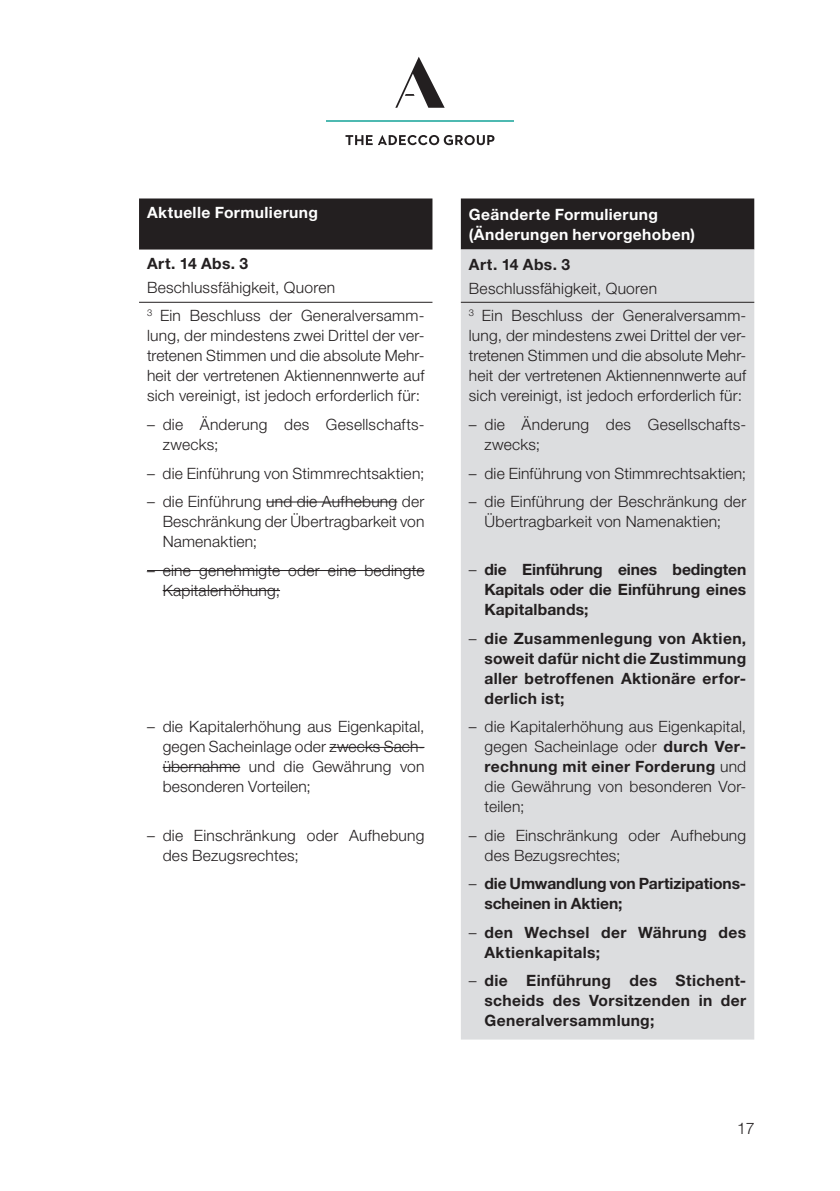
<style>
.page{position:relative;width:840px;height:1191px;background:#fff}
.page>*{position:absolute;margin:0;border:0;box-sizing:border-box;transform-origin:0 0}
.t1{font:300 16px "Helvetica Neue LT Std";color:#231f20}
.Statuten{font:300 15.6px/20px "Helvetica Neue LT Std";letter-spacing:.015em;color:#231f20}
.Statuten-2{font:700 15.6px/20px "Helvetica Neue LT Std";letter-spacing:.02em;color:#231f20;text-align:justify}
.Statuten-3{font:700 15.6px/20px "Helvetica Neue LT Std";letter-spacing:.025em;color:#fff}
.Body{font:300 15.6px "Helvetica Neue LT Std";letter-spacing:.015em;color:#231f20}
.Statuten-4{font:700 15.6px/20px "Helvetica Neue LT Std";letter-spacing:-.005em;color:#231f20}
.Body-2{font:700 15.6px "Helvetica Neue LT Std";letter-spacing:.03em;color:#231f20}
.s1{font-weight:300}
.s2{font-weight:700}
</style>
<div class="page">
<svg style="left:345px;top:135px;width:149px;height:10px"></svg>
<hr style="left:326px;top:120px;width:187px;height:2px;background:#4eb9b1">
<svg style="left:395px;top:57px;width:49px;height:51px"></svg>
<div style="left:139px;top:198px;width:614px;height:51px;background:#231f20"></div>
<div style="left:460px;top:249px;width:293px;height:790px;background:#dcdddf"></div>
<hr style="left:139px;top:302px;width:293px;height:1px;background:#231f20">
<hr style="left:460px;top:302px;width:293px;height:1px;background:#231f20">
<hr style="left:266px;top:501px;width:131px;height:1px;background:#231f20">
<hr style="left:147px;top:570px;width:277px;height:1px;background:#231f20">
<hr style="left:162px;top:590px;width:118px;height:1px;background:#231f20">
<hr style="left:329px;top:747px;width:95px;height:1px;background:#231f20">
<hr style="left:162px;top:767px;width:78px;height:1px;background:#231f20">
<p class="Statuten-3" style="left:147px;top:202px;width:172px">Aktuelle Formulierung</p>
<p class="Statuten-3" style="left:468px;top:204px;width:227px">Geänderte Formulierung (Änderungen hervorgehoben)</p>
<p class="Body-2" style="left:147px;top:253px;width:103px">Art. 14 Abs. 3</p>
<p class="Body" style="left:147px;top:278px;width:189px">Beschlussfähigkeit, Quoren</p>
<p class="Body-2" style="left:468px;top:254px;width:103px">Art. 14 Abs. 3</p>
<p class="Body" style="left:468px;top:279px;width:189px">Beschlussfähigkeit, Quoren</p>
<p class="Statuten" style="left:147px;top:305px;width:279px"><sup>3</sup> Ein Beschluss der Generalversamm&shy;lung, der mindestens zwei Drittel der ver&shy;tretenen Stimmen und die absolute Mehr&shy;heit der vertretenen Aktiennennwerte auf sich vereinigt, ist jedoch erforderlich für:</p>
<p class="Statuten" style="left:162px;top:414px;width:263px;text-indent:-16px">– die Änderung des Gesellschafts&shy;zwecks;</p>
<p class="Statuten" style="left:147px;top:462px;width:279px">– die Einführung von Stimmrechtsaktien;</p>
<p class="Statuten" style="left:162px;top:491px;width:263px;text-align:justify;text-indent:-16px">– die Einführung und die Aufhebung der Beschränkung der Übertragbarkeit von Namenaktien;</p>
<p class="Statuten" style="left:162px;top:559px;width:263px;text-indent:-16px">– eine genehmigte oder eine bedingte<br>Kapitalerhöhung;</p>
<p class="Statuten" style="left:162px;top:716px;width:263px;text-indent:-16px">– die Kapitalerhöhung aus Eigenkapital, gegen Sacheinlage oder zwecks Sach&shy;übernahme und die Gewährung von besonderen Vorteilen;</p>
<p class="Statuten" style="left:162px;top:825px;width:263px;text-indent:-16px">– die Einschränkung oder Aufhebung des Bezugsrechtes;</p>
<p class="Statuten" style="left:468px;top:305px;width:279px"><sup>3</sup> Ein Beschluss der Generalversamm&shy;lung, der mindestens zwei Drittel der ver&shy;tretenen Stimmen und die absolute Mehr&shy;heit der vertretenen Aktiennennwerte auf sich vereinigt, ist jedoch erforderlich für:</p>
<p class="Statuten" style="left:484px;top:414px;width:263px;text-indent:-16px">– die Änderung des Gesellschafts&shy;zwecks;</p>
<p class="Statuten" style="left:468px;top:462px;width:279px">– die Einführung von Stimmrechtsaktien;</p>
<p class="Statuten" style="left:468px;top:491px;width:279px;text-align:center">– die Einführung der Beschränkung der<br>Übertragbarkeit von Namenaktien;</p>
<p class="Statuten-2" style="left:484px;top:559px;width:263px;text-indent:-16px"><span class="s1">–</span> die Einführung eines bedingten Kapitals oder die Einführung eines Kapitalbands;</p>
<p class="Statuten-2" style="left:484px;top:628px;width:263px;text-indent:-16px"><span class="s1">–</span> die Zusammenlegung von Aktien, soweit dafür nicht die Zustimmung aller betroffenen Aktionäre erfor&shy;derlich ist;</p>
<p class="Statuten" style="left:484px;top:716px;width:263px;text-align:justify;text-indent:-16px">– die Kapitalerhöhung aus Eigenkapital, gegen Sacheinlage oder <span class="s2">durch Ver&shy;rechnung mit einer Forderung</span> und die Gewährung von besonderen Vor&shy;teilen;</p>
<p class="Statuten" style="left:484px;top:825px;width:263px;text-indent:-16px">– die Einschränkung oder Aufhebung des Bezugsrechtes;</p>
<p class="Statuten-4" style="left:484px;top:873px;width:261px;text-indent:-16px"><span class="s1">–</span> die Umwandlung von Partizipations&shy;scheinen in Aktien;</p>
<p class="Statuten-2" style="left:484px;top:922px;width:263px;text-indent:-16px"><span class="s1">–</span> den Wechsel der Währung des<br>Aktienkapitals;</p>
<p class="Statuten-2" style="left:484px;top:970px;width:263px;text-indent:-16px"><span class="s1">–</span> die Einführung des Stichent&shy;scheids des Vorsitzenden in der Generalversammlung;</p>
<p class="t1" style="left:736px;top:1118px;width:19px">17</p>
</div>
